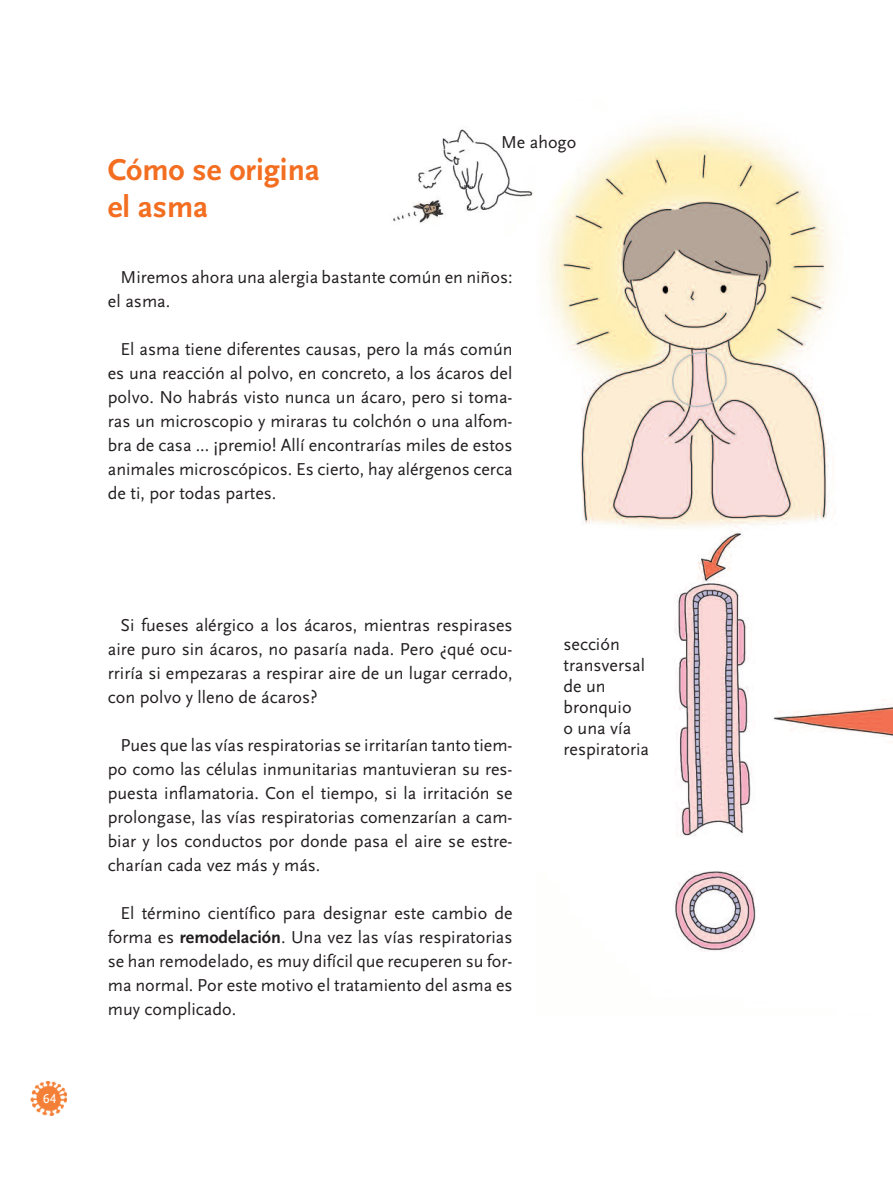
<style>
.page{position:relative;width:893px;height:1191px;background:#fff}
.page>*{position:absolute;margin:0;border:0;box-sizing:border-box;transform-origin:0 0}
.t1{font:700 31.5px/37.2px "Scala Sans Pro";color:#f36e21}
.t2{font:18px/24px "Scala Sans Pro";color:#231f20;text-align:justify}
.t3{font:13.8px "Scala Sans Caps Unknown";color:#fff}
.s1{font-weight:700}
</style>
<div class="page">
<img style="left:545px;top:125px;width:348px;height:826px">
<img style="left:393px;top:129px;width:140px;height:95px">
<img style="left:30px;top:1081px;width:36px;height:34px">
<p class="t3" style="left:43px;top:1094px;width:15px">64</p>
<h1 class="t1" style="left:108px;top:155px;width:214px">Cómo se origina el asma</h1>
<p class="t2" style="left:501px;top:132px;width:77px">Me ahogo</p>
<p class="t2" style="left:108px;top:267px;width:406px;text-indent:13px">Miremos ahora una alergia bastante común en niños: el asma.</p>
<p class="t2" style="left:108px;top:339px;width:406px;text-indent:13px">El asma tiene diferentes causas, pero la más común es una reacción al polvo, en concreto, a los ácaros del polvo. No habrás visto nunca un ácaro, pero si toma&shy;ras un microscopio y miraras tu colchón o una alfom&shy;bra de casa ... ¡premio! Allí encontrarías miles de estos animales microscópicos. Es cierto, hay alérgenos cerca de ti, por todas partes.</p>
<p class="t2" style="left:108px;top:615px;width:406px;text-indent:13px">Si fueses alérgico a los ácaros, mientras respirases aire puro sin ácaros, no pasaría nada. Pero ¿qué ocu&shy;rriría si empezaras a respirar aire de un lugar cerrado, con polvo y lleno de ácaros?</p>
<p class="t2" style="left:108px;top:735px;width:406px;text-indent:13px">Pues que las vías respiratorias se irritarían tanto tiem&shy;po como las células inmunitarias mantuvieran su res&shy;puesta inflamatoria. Con el tiempo, si la irritación se prolongase, las vías respiratorias comenzarían a cam&shy;biar y los conductos por donde pasa el aire se estre&shy;charían cada vez más y más.</p>
<p class="t2" style="left:108px;top:903px;width:406px;text-indent:13px">El término científico para designar este cambio de forma es <span class="s1">remodelación</span>. Una vez las vías respiratorias se han remodelado, es muy difícil que recuperen su for&shy;ma normal. Por este motivo el tratamiento del asma es muy complicado.</p>
<p class="t2" style="left:563px;top:635px;width:87px;line-height:21px;text-align:left">sección transversal de un bronquio<br>o una vía respiratoria</p>
</div>
